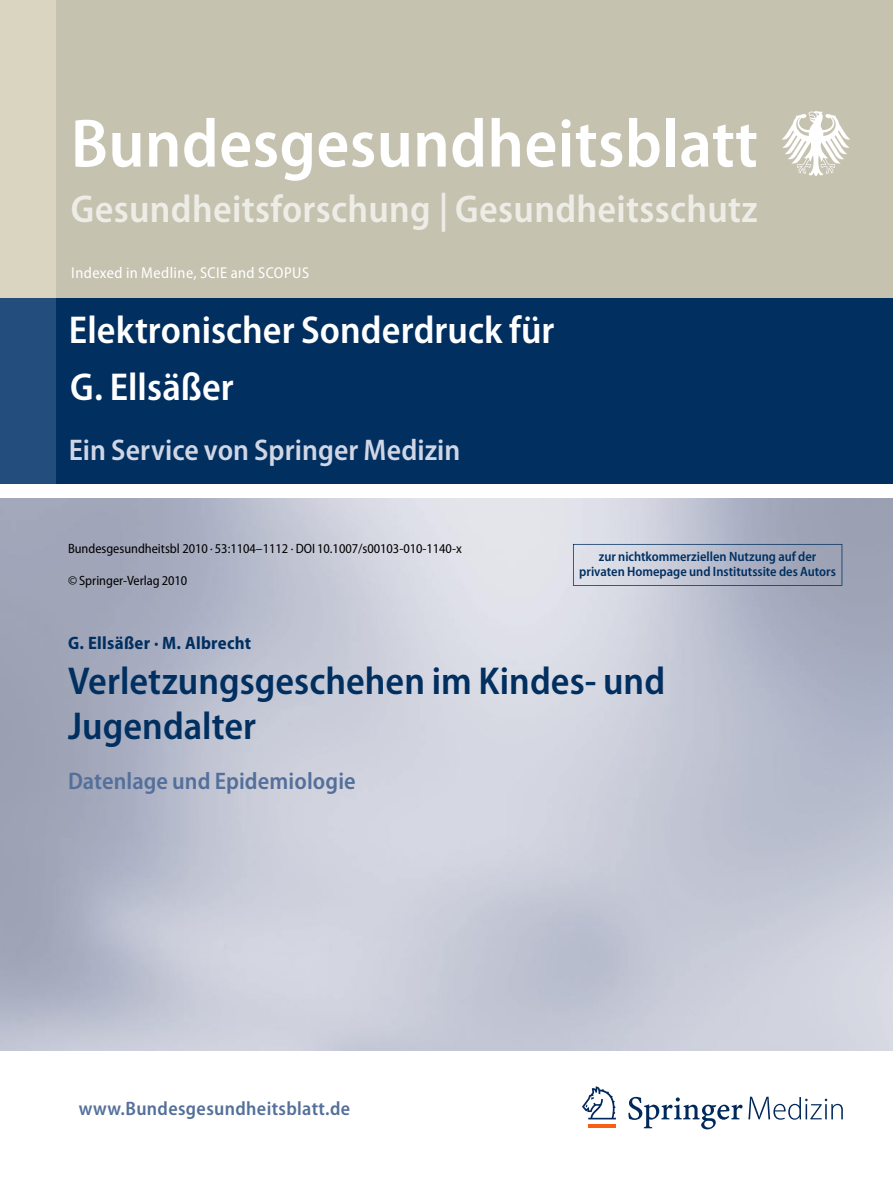
<style>
.page{position:relative;width:893px;height:1178px;background:#fff}
.page>*{position:absolute;margin:0;border:0;box-sizing:border-box;transform-origin:0 0}
.t1{font:600 semi-condensed 69px "Myriad Pro";letter-spacing:.005em;color:#fff}
.t2{font:600 semi-condensed 39px/45px "Myriad Pro";color:#002f60}
.t3{font:600 semi-condensed 39px "Myriad Pro";letter-spacing:.01em;color:#eeece6}
.t4{font:600 semi-condensed 39px "Myriad Pro";color:#fff}
.t5{font:600 semi-condensed 30px "Myriad Pro";letter-spacing:.005em;color:#d1d6e5}
.t6{font:600 semi-condensed 24px "Myriad Pro";letter-spacing:.005em;color:#54709a}
.t7{font:600 semi-condensed 19.5px "Myriad Pro";letter-spacing:.02em;color:#54709a}
.t8{font:700 semi-condensed 18px "Myriad Pro";letter-spacing:.015em;color:#002f60}
.t9{font:semi-condensed 15.75px "Myriad Pro";letter-spacing:.03em;color:#fff}
.t10{font:semi-condensed 13.5px "Myriad Pro";color:#000}
.t11{font:600 semi-condensed 13.5px/15px "Myriad Pro";color:#002f60;text-align:center}
</style>
<div class="page">
<div style="left:55px;top:298px;width:838px;height:185px;background:#002f60"></div>
<div style="left:0;top:298px;width:55px;height:185px;background:#224d7c"></div>
<img style="left:0;top:498px;width:893px;height:552px">
<svg style="left:573px;top:544px;width:269px;height:42px;background:#b4b9ca"></svg>
<div style="left:55px;top:0;width:838px;height:298px;background:#c6c2b0"></div>
<div style="left:0;top:0;width:55px;height:298px;background:#dad5c0"></div>
<hr style="left:588px;top:1125px;width:28px;height:3px;background:#f76013">
<svg style="left:582px;top:1086px;width:34px;height:33px"></svg>
<svg style="left:628px;top:1097px;width:215px;height:32px"></svg>
<img style="left:781px;top:112px;width:69px;height:64px">
<h1 class="t1" style="left:71px;top:105px;width:689px">Bundesgesundheitsblatt</h1>
<h2 class="t3" style="left:71px;top:187px;width:688px">Gesundheitsforschung | Gesundheitsschutz</h2>
<p class="t9" style="left:71px;top:264px;width:239px">Indexed in Medline, SCIE and SCOPUS</p>
<h2 class="t4" style="left:69px;top:308px;width:487px">Elektronischer Sonderdruck für</h2>
<h2 class="t4" style="left:70px;top:365px;width:165px">G. Ellsäßer</h2>
<h3 class="t5" style="left:69px;top:433px;width:393px">Ein Service von Springer Medizin</h3>
<p class="t10" style="left:68px;top:541px;width:395px">Bundesgesundheitsbl 2010 · 53:1104–1112 · DOI 10.1007/s00103-010-1140-x</p>
<p class="t10" style="left:68px;top:573px;width:121px">© Springer-Verlag 2010</p>
<p class="t11" style="left:579px;top:549px;width:258px">zur nichtkommerziellen Nutzung auf der privaten Homepage und Institutssite des Autors</p>
<h3 class="t8" style="left:68px;top:632px;width:185px">G. Ellsäßer · M. Albrecht</h3>
<h2 class="t2" style="left:68px;top:659px;width:599px">Verletzungsgeschehen im Kindes- und<br>Jugendalter</h2>
<h3 class="t6" style="left:68px;top:768px;width:289px">Datenlage und Epidemiologie</h3>
<h3 class="t7" style="left:79px;top:1098px;width:273px">www.Bundesgesundheitsblatt.de</h3>
</div>
